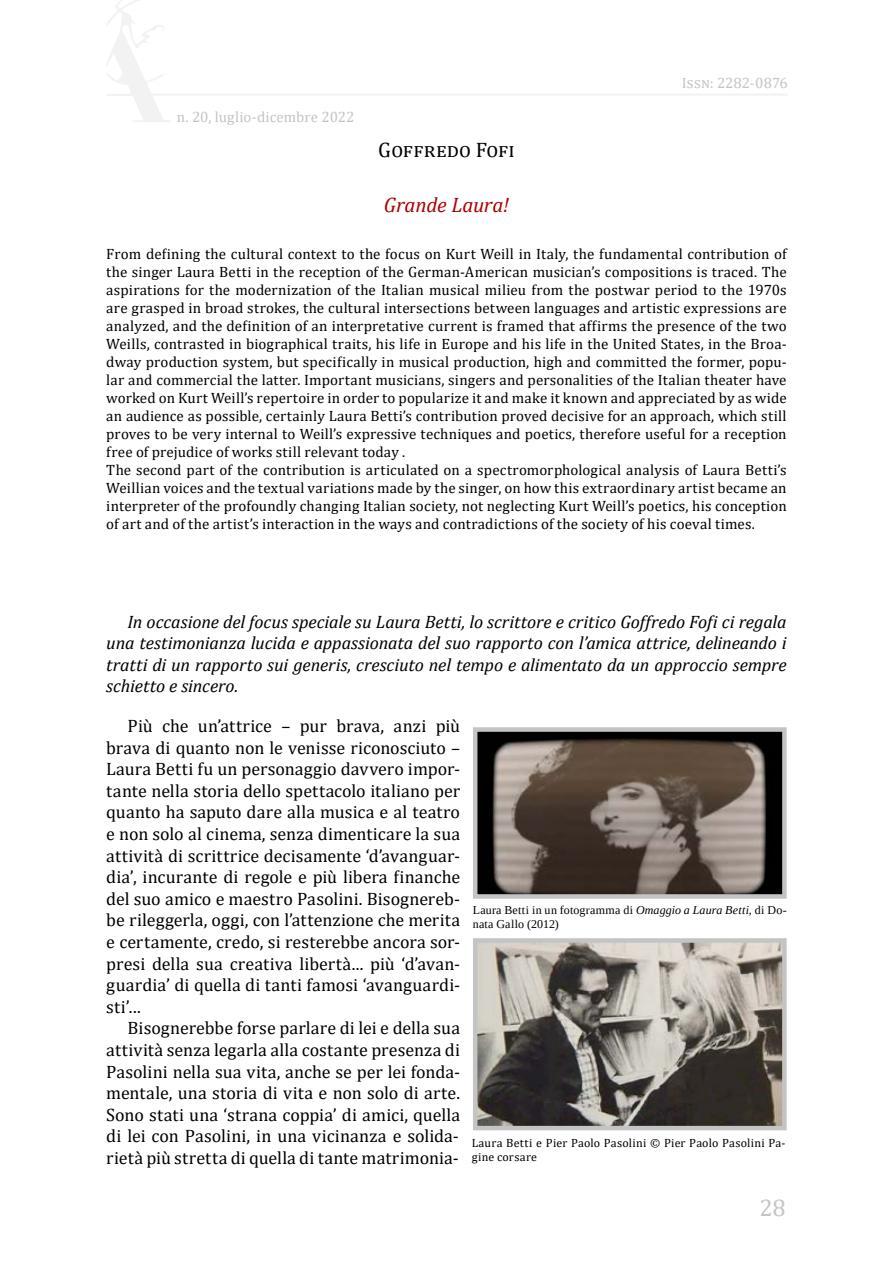
<style>
.page{position:relative;width:893px;height:1263px;background:#fff}
.page>*{position:absolute;margin:0;border:0;box-sizing:border-box;transform-origin:0 0}
.t1{font:24px "Cambria";color:#c4c4c4}
.t2{font:21px "Cambria";color:#000}
.t3{font:italic 21px "Cambria";letter-spacing:-.01em;color:#ad0101}
.t4{font:18px/21.6px "Cambria";letter-spacing:.01em;color:#000;text-align:justify}
.t5{font:italic 18px/21.6px "Cambria";letter-spacing:-.005em;color:#000;text-align:justify}
.t6{font:15px/18px "Cambria";letter-spacing:.015em;color:#000}
.t7{font:15px "Cambria";color:#c4c4c4}
.t8{font:12px/14.4px "Liberation Serif";letter-spacing:.02em;color:#000}
.t9{font:12px/14.4px "Cambria";letter-spacing:.02em;color:#000}
.s1{font-style:italic}
</style>
<div class="page">
<svg style="left:107px;top:0;width:64px;height:122px"></svg>
<hr style="left:131px;top:93px;width:657px;height:3px;background:#f2f3f3">
<img style="left:478px;top:732px;width:304px;height:162px">
<div style="left:473px;top:727px;width:314px;height:172px;border:4px solid #c4c4c4"></div>
<img style="left:478px;top:943px;width:304px;height:182px">
<div style="left:473px;top:938px;width:314px;height:192px;border:4px solid #c4c4c4"></div>
<p class="t7" style="left:177px;top:108px;width:179px">n. 20, luglio-dicembre 2022</p>
<h2 class="t2" style="left:378px;top:137px;width:138px">Goffredo Fofi</h2>
<p class="t7" style="left:682px;top:74px;width:108px">Issn: 2282-0876</p>
<h2 class="t3" style="left:384px;top:190px;width:127px">Grande Laura!</h2>
<p class="t6" style="left:106px;top:245px;width:682px">From defining the cultural context to the focus on Kurt Weill in Italy, the fundamental contribution of the singer Laura Betti in the reception of the German-American musician’s compositions is traced. The aspirations for the modernization of the Italian musical milieu from the postwar period to the 1970s are grasped in broad strokes, the cultural intersections between languages and artistic expressions are analyzed, and the definition of an interpretative current is framed that affirms the presence of the two Weills, contrasted in biographical traits, his life in Europe and his life in the United States, in the Broa&shy;dway production system, but specifically in musical production, high and committed the former, popu&shy;lar and commercial the latter. Important musicians, singers and personalities of the Italian theater have worked on Kurt Weill’s repertoire in order to popularize it and make it known and appreciated by as wide an audience as possible, certainly Laura Betti’s contribution proved decisive for an approach, which still proves to be very internal to Weill’s expressive techniques and poetics, therefore useful for a reception free of prejudice of works still relevant today .<br>The second part of the contribution is articulated on a spectromorphological analysis of Laura Betti’s Weillian voices and the textual variations made by the singer, on how this extraordinary artist became an interpreter of the profoundly changing Italian society, not neglecting Kurt Weill’s poetics, his conception of art and of the artist’s interaction in the ways and contradictions of the society of his coeval times.</p>
<p class="t5" style="left:106px;top:610px;width:682px;text-indent:21px">In occasione del focus speciale su Laura Betti, lo scrittore e critico Goffredo Fofi ci regala una testimonianza lucida e appassionata del suo rapporto con l’amica attrice, delineando i tratti di un rapporto sui generis, cresciuto nel tempo e alimentato da un approccio sempre schietto e sincero.</p>
<p class="t4" style="left:106px;top:715px;width:355px;text-indent:21px">Più che un’attrice – pur brava, anzi più brava di quanto non le venisse riconosciuto – Laura Betti fu un personaggio davvero impor&shy;tante nella storia dello spettacolo italiano per quanto ha saputo dare alla musica e al teatro e non solo al cinema, senza dimenticare la sua attività di scrittrice decisamente ‘d’avanguar&shy;dia’, incurante di regole e più libera finanche del suo amico e maestro Pasolini. Bisognereb&shy;be rileggerla, oggi, con l’attenzione che merita e certamente, credo, si resterebbe ancora sor&shy;presi della sua creativa libertà... più ‘d’avan&shy;guardia’ di quella di tanti famosi ‘avanguardi&shy;sti’...</p>
<p class="t4" style="left:106px;top:1017px;width:355px;text-indent:21px">Bisognerebbe forse parlare di lei e della sua attività senza legarla alla costante presenza di Pasolini nella sua vita, anche se per lei fonda&shy;mentale, una storia di vita e non solo di arte.<br>Sono stati una ‘strana coppia’ di amici, quella di lei con Pasolini, in una vicinanza e solida&shy;rietà più stretta di quella di tante matrimonia-</p>
<p class="t8" style="left:473px;top:902px;width:315px">Laura Betti in un fotogramma di <span class="s1">Omaggio a Laura Betti</span>, di Do&shy;nata Gallo (2012)</p>
<p class="t9" style="left:472px;top:1135px;width:315px">Laura Betti e Pier Paolo Pasolini © Pier Paolo Pasolini Pa&shy;gine corsare</p>
<h1 class="t1" style="left:759px;top:1193px;width:28px">28</h1>
</div>
